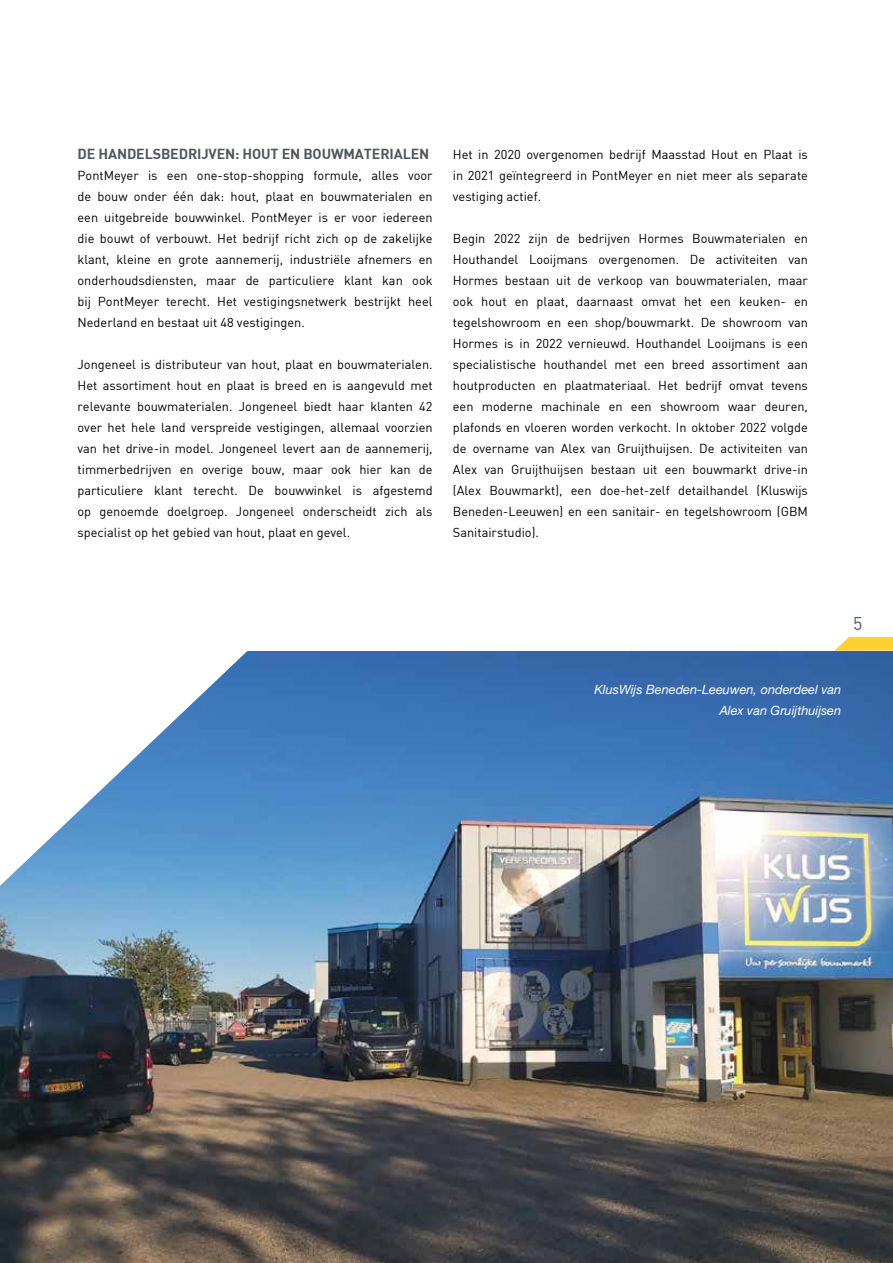
<style>
.page{position:relative;width:893px;height:1263px;background:#fff}
.page>*{position:absolute;margin:0;border:0;box-sizing:border-box;transform-origin:0 0}
.t1{font:18px "DIN";color:#51555e}
.t2{font:14.25px "DIN Bold";letter-spacing:-.01em;color:#51555e}
.t3{font:12.75px/21px "DIN";color:#000;text-align:justify}
.t4{font:italic 12.75px/21px "Helvetica Neue LT Std";color:#fff;text-align:right}
</style>
<div class="page">
<img style="left:0;top:652px;width:893px;height:611px">
<svg style="left:0;top:651px;width:248px;height:235px"></svg>
<svg style="left:835px;top:637px;width:58px;height:14px"></svg>
<p class="t2" style="left:78px;top:145px;width:353px">DE HANDELSBEDRIJVEN: HOUT EN BOUWMATERIALEN</p>
<p class="t3" style="left:78px;top:165px;width:357px">PontMeyer is een one-stop-shopping formule, alles voor de bouw onder één dak: hout, plaat en bouwmaterialen en een uitgebreide bouwwinkel. PontMeyer is er voor iedereen die bouwt of verbouwt. Het bedrijf richt zich op de zakelijke klant, kleine en grote aannemerij, industriële afnemers en onderhoudsdiensten, maar de particuliere klant kan ook bij PontMeyer terecht. Het vestigingsnetwerk bestrijkt heel Nederland en bestaat uit 48 vestigingen.</p>
<p class="t3" style="left:78px;top:354px;width:357px">Jongeneel is distributeur van hout, plaat en bouwmaterialen.<br>Het assortiment hout en plaat is breed en is aangevuld met relevante bouwmaterialen. Jongeneel biedt haar klanten 42 over het hele land verspreide vestigingen, allemaal voorzien van het drive-in model. Jongeneel levert aan de aannemerij, timmerbedrijven en overige bouw, maar ook hier kan de particuliere klant terecht. De bouwwinkel is afgestemd op genoemde doelgroep. Jongeneel onderscheidt zich als specialist op het gebied van hout, plaat en gevel.</p>
<p class="t3" style="left:453px;top:144px;width:357px">Het in 2020 overgenomen bedrijf Maasstad Hout en Plaat is in 2021 geïntegreerd in PontMeyer en niet meer als separate vestiging actief.</p>
<p class="t3" style="left:453px;top:228px;width:357px">Begin 2022 zijn de bedrijven Hormes Bouwmaterialen en Houthandel Looijmans overgenomen. De activiteiten van Hormes bestaan uit de verkoop van bouwmaterialen, maar ook hout en plaat, daarnaast omvat het een keuken- en tegelshowroom en een shop/bouwmarkt. De showroom van Hormes is in 2022 vernieuwd. Houthandel Looijmans is een specialistische houthandel met een breed assortiment aan houtproducten en plaatmateriaal. Het bedrijf omvat tevens een moderne machinale en een showroom waar deuren, plafonds en vloeren worden verkocht. In oktober 2022 volgde de overname van Alex van Gruijthuijsen. De activiteiten van Alex van Gruijthuijsen bestaan uit een bouwmarkt drive-in (Alex Bouwmarkt), een doe-het-zelf detailhandel (Kluswijs Beneden-Leeuwen) en een sanitair- en tegelshowroom (GBM Sanitairstudio).</p>
<h1 class="t1" style="left:853px;top:612px;width:11px">5</h1>
<p class="t4" style="left:594px;top:678px;width:248px">KlusWijs Beneden-Leeuwen, onderdeel van<br>Alex van Gruijthuijsen</p>
</div>
